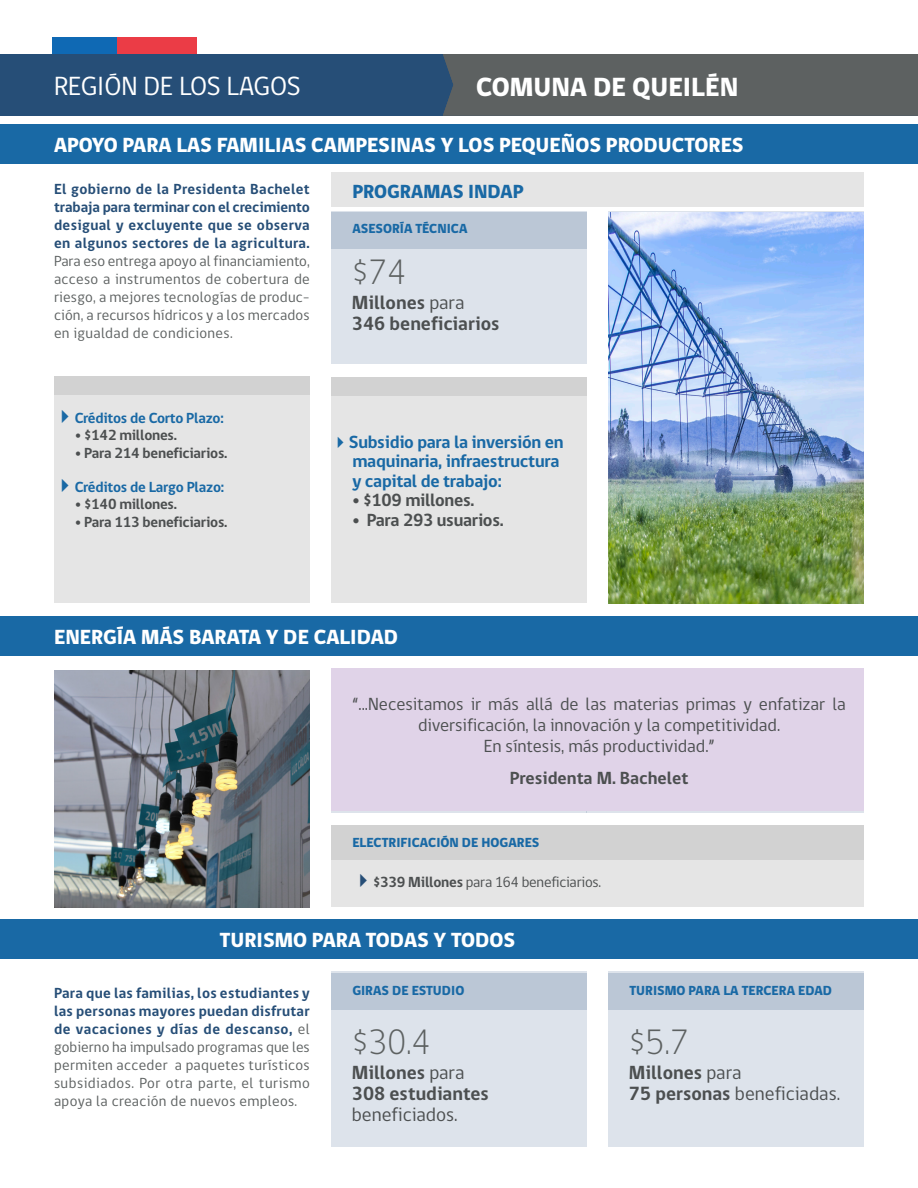
<style>
.page{position:relative;width:918px;height:1188px;background:#fff}
.page>*{position:absolute;margin:0;border:0;box-sizing:border-box;transform-origin:0 0}
.t1{font:300 36px "gob CL";color:#5d6161}
.t2{font:27px "gob CL";color:#fff}
.t3{font:800 27px "gob CL";color:#fff}
.t4{font:800 21px "gob CL";color:#fff}
.texto_caja_peg_2{font:700 19.5px/21px "gob CL";color:#4c4f50}
.texto_caja_peg_2-2{font:19.5px "gob CL";color:#4c4f50}
.t5{font:800 19.5px "gob CL";color:#1969a5}
.texto_caja_peg_2-3{font:18px/21px "gob CL";color:#4c4f50;text-align:center}
.TEXTO_CAJA_PEQ{font:700 18px/19.5px "gob CL";letter-spacing:-.015em;color:#1969a5}
.TEXTO_CAJA_PEQ-2{font:700 18px "gob CL";letter-spacing:-.015em;color:#4c4f50}
.texto_caja_peg_2-4{font:700 18px "gob CL";color:#4c4f50}
.t6{font:15px/18px "gob CL";letter-spacing:.02em;color:#5d6161;text-align:justify}
.t7{font:700 15px/18px "gob CL";letter-spacing:.02em;color:#264e77;text-align:justify}
.TEXTO_CAJA_PEQ-3{font:700 15px "gob CL";letter-spacing:-.015em;color:#4c4f50}
.TEXTO_CAJA_PEQ-4{font:700 15px "gob CL";letter-spacing:-.015em;color:#1969a5}
.TEXTO_CAJA_PEQ-5{font:15px "gob CL";letter-spacing:-.015em;color:#4c4f50}
.t8{font:800 13.5px "gob CL";color:#1969a5}
.s1{font-family:"Museo Slab 300";font-weight:400}
.s2{font-weight:400}
.s3{color:#264e77}
.s4{font-weight:700}
.s5{font-weight:700;color:#264e77}
</style>
<div class="page">
<div style="left:0;top:920px;width:918px;height:39px;background:#1969a5"></div>
<div style="left:0;top:54px;width:918px;height:62px;background:#264e77"></div>
<svg style="left:608px;top:212px;width:256px;height:1px"></svg>
<div style="left:331px;top:211px;width:256px;height:153px;background:#dde3eb"></div>
<div style="left:331px;top:213px;width:256px;height:36px;background:#bbc7d6"></div>
<div style="left:54px;top:377px;width:256px;height:226px;background:#e5e5e5"></div>
<div style="left:54px;top:377px;width:256px;height:18px;background:#d2d2d2"></div>
<div style="left:331px;top:378px;width:256px;height:225px;background:#e5e5e5"></div>
<div style="left:331px;top:378px;width:256px;height:18px;background:#d2d2d2"></div>
<div style="left:0;top:617px;width:918px;height:39px;background:#1969a5"></div>
<div style="left:331px;top:825px;width:533px;height:82px;background:#e5e5e5"></div>
<div style="left:331px;top:825px;width:533px;height:35px;background:#d2d2d2"></div>
<div style="left:331px;top:972px;width:256px;height:175px;background:#dde3eb"></div>
<div style="left:331px;top:973px;width:256px;height:36px;background:#bbc7d6"></div>
<div style="left:608px;top:972px;width:256px;height:175px;background:#dde3eb"></div>
<div style="left:608px;top:973px;width:256px;height:36px;background:#bbc7d6"></div>
<div style="left:331px;top:172px;width:533px;height:34px;background:#e5e5e5"></div>
<img style="left:54px;top:670px;width:256px;height:237px">
<div style="left:0;top:125px;width:918px;height:39px;background:#1969a5"></div>
<div style="left:52px;top:37px;width:66px;height:17px;background:#0f69b4"></div>
<div style="left:118px;top:37px;width:79px;height:17px;background:#eb3c46"></div>
<div style="left:443px;top:54px;width:475px;height:62px;background:#5d6161"></div>
<img style="left:608px;top:213px;width:256px;height:390px">
<div style="left:331px;top:668px;width:533px;height:143px;background:#e0d3e8"></div>
<p class="t2" style="left:54px;top:68px;width:248px">REGIÓN DE LOS LAGOS</p>
<p class="t3" style="left:476px;top:68px;width:264px">COMUNA DE QUEILÉN</p>
<h3 class="t4" style="left:54px;top:131px;width:691px">APOYO PARA LAS FAMILIAS CAMPESINAS Y LOS PEQUEÑOS PRODUCTORES</h3>
<p class="t7" style="left:54px;top:180px;width:257px">El gobierno de la Presidenta Bachelet trabaja para terminar con el crecimiento desigual y excluyente que se observa en algunos sectores de la agricultura.</p>
<p class="t6" style="left:54px;top:252px;width:257px">Para eso entrega apoyo al financiamiento, acceso a instrumentos de cobertura de riesgo, a mejores tecnologías de produc&shy;ción, a recursos hídricos y a los mercados en igualdad de condiciones.</p>
<p class="TEXTO_CAJA_PEQ-4" style="left:54px;top:408px;width:171px">✔Créditos de Corto Plazo:</p>
<p class="TEXTO_CAJA_PEQ-3" style="left:75px;top:425px;width:103px"><span class="s1">•</span> $142 millones.</p>
<p class="TEXTO_CAJA_PEQ-3" style="left:75px;top:442px;width:154px"><span class="s1">•</span> Para 214 beneficiarios.</p>
<p class="TEXTO_CAJA_PEQ-4" style="left:54px;top:477px;width:172px">✔Créditos de Largo Plazo:</p>
<p class="TEXTO_CAJA_PEQ-3" style="left:75px;top:494px;width:103px"><span class="s1">•</span> $140 millones.</p>
<p class="TEXTO_CAJA_PEQ-3" style="left:75px;top:511px;width:154px"><span class="s1">•</span> Para 113 beneficiarios.</p>
<h3 class="t5" style="left:352px;top:178px;width:173px">PROGRAMAS INDAP</h3>
<p class="t8" style="left:352px;top:219px;width:117px">ASESORÍA TÉCNICA</p>
<p class="t1" style="left:352px;top:247px;width:56px">$74</p>
<p class="texto_caja_peg_2" style="left:352px;top:293px;width:114px">Millones <span class="s2">para</span></p>
<p class="texto_caja_peg_2" style="left:352px;top:314px;width:149px">346 beneficiarios</p>
<p class="TEXTO_CAJA_PEQ" style="left:352px;top:433px;width:213px;text-indent:-21px">✔Subsidio para la inversión en maquinaria, infraestructura y capital de trabajo:</p>
<p class="TEXTO_CAJA_PEQ-2" style="left:352px;top:488px;width:124px"><span class="s1">•</span> $109 millones.</p>
<p class="TEXTO_CAJA_PEQ-2" style="left:352px;top:508px;width:153px"><span class="s1">•</span> Para 293 usuarios.</p>
<h3 class="t4" style="left:54px;top:623px;width:346px">ENERGÍA MÁS BARATA Y DE CALIDAD</h3>
<p class="texto_caja_peg_2-3" style="left:353px;top:694px;width:495px">“...Necesitamos ir más allá de las materias primas y enfatizar la diversificación, la innovación y la competitividad.</p>
<p class="texto_caja_peg_2-3" style="left:484px;top:736px;width:232px">En síntesis, más productividad.”</p>
<p class="texto_caja_peg_2-4" style="left:510px;top:765px;width:180px">Presidenta M. Bachelet</p>
<p class="t8" style="left:352px;top:833px;width:189px">ELECTRIFICACIÓN DE HOGARES</p>
<p class="TEXTO_CAJA_PEQ-5" style="left:352px;top:872px;width:250px"><span class="s3">✔</span><span class="s4">$339 Millones</span> para 164 beneficiarios.</p>
<h3 class="t4" style="left:220px;top:926px;width:297px">TURISMO PARA TODAS Y TODOS</h3>
<p class="t6" style="left:54px;top:984px;width:257px"><span class="s5">Para que las familias, los estudiantes y las personas mayores puedan disfrutar de vacaciones y días de descanso,</span> el gobierno ha impulsado programas que les permiten acceder a paquetes turísticos subsidiados. Por otra parte, el turismo apoya la creación de nuevos empleos.</p>
<p class="t8" style="left:352px;top:982px;width:114px">GIRAS DE ESTUDIO</p>
<p class="t8" style="left:629px;top:982px;width:204px">TURISMO PARA LA TERCERA EDAD</p>
<p class="t1" style="left:352px;top:1017px;width:80px">$30.4</p>
<p class="texto_caja_peg_2" style="left:352px;top:1063px;width:114px">Millones <span class="s2">para</span></p>
<p class="texto_caja_peg_2" style="left:352px;top:1084px;width:138px">308 estudiantes <span class="s2">beneficiados.</span></p>
<p class="t1" style="left:629px;top:1017px;width:61px">$5.7</p>
<p class="texto_caja_peg_2" style="left:629px;top:1063px;width:114px">Millones <span class="s2">para</span></p>
<p class="texto_caja_peg_2-2" style="left:629px;top:1081px;width:213px"><span class="s4">75 personas</span> beneficiadas.</p>
</div>
